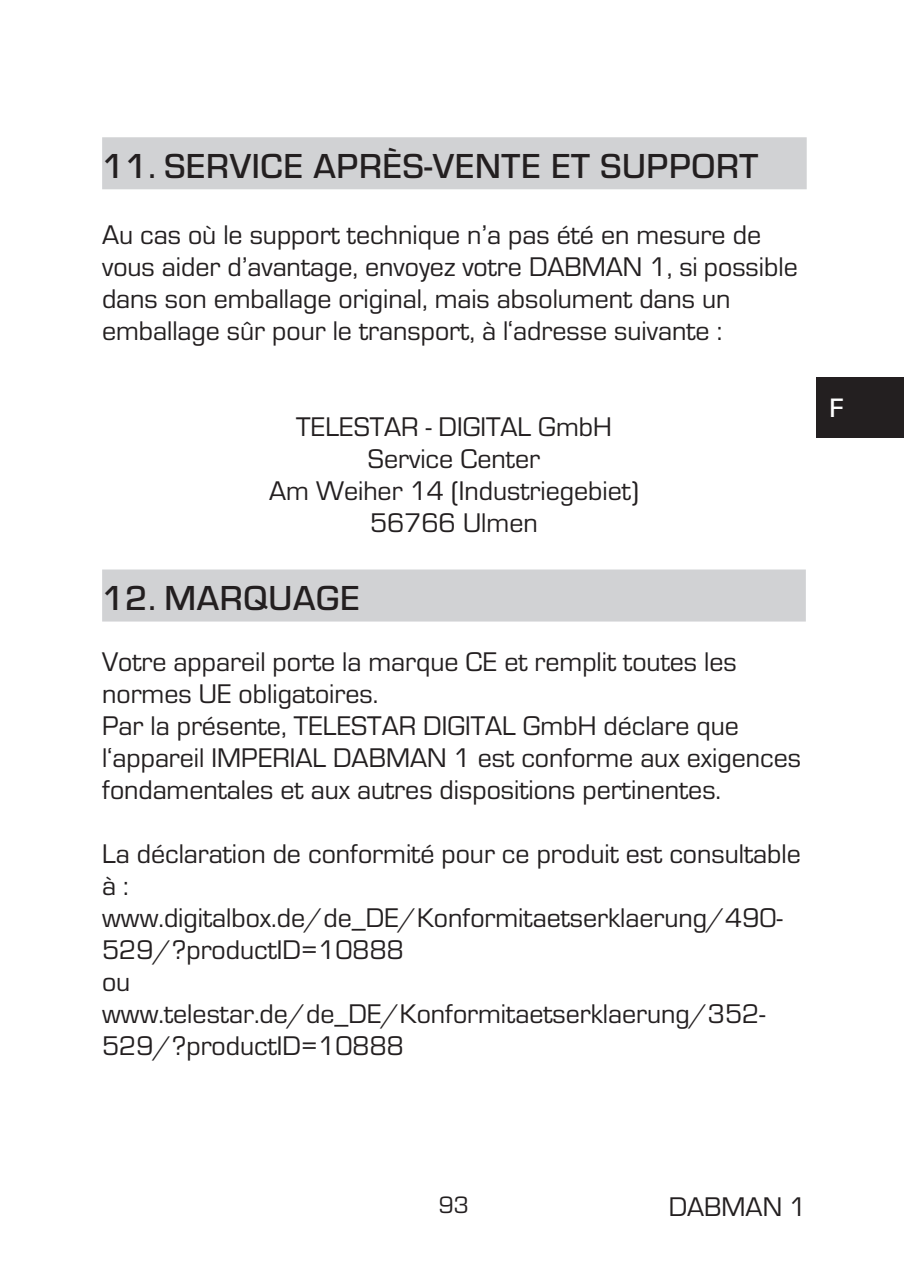
<style>
.page{position:relative;width:908px;height:1282px;background:#fff}
.page>*{position:absolute;margin:0;border:0;box-sizing:border-box;transform-origin:0 0}
.t1{font:500 36px "Eurostile OT";letter-spacing:.02em;color:#231f20}
.t2{font:28px/32px "Eurostile OT";color:#231f20}
.t3{font:500 27.6px "Eurostile OT";color:#fff}
.t4{font:24.4px "Eurostile OT";color:#231f20}
</style>
<div class="page">
<div style="left:816px;top:377px;width:87px;height:61px;background:#231f20"></div>
<div style="left:102px;top:569px;width:703px;height:52px;background:#d1d2d4"></div>
<div style="left:102px;top:137px;width:704px;height:52px;background:#d1d2d4"></div>
<p class="t1" style="left:102px;top:146px;width:657px">11. SERVICE APRÈS-VENTE ET SUPPORT</p>
<p class="t2" style="left:102px;top:219px;width:696px">Au cas où le support technique n’a pas été en mesure de vous aider d’avantage, envoyez votre DABMAN 1, si possible dans son emballage original, mais absolument dans un emballage sûr pour le transport, à l‘adresse suivante :</p>
<p class="t2" style="left:269px;top:411px;width:371px;text-align:center">TELESTAR - DIGITAL GmbH<br>Service Center<br>Am Weiher 14 (Industriegebiet)<br>56766 Ulmen</p>
<p class="t1" style="left:102px;top:578px;width:259px">12. MARQUAGE</p>
<p class="t2" style="left:102px;top:646px;width:700px">Votre appareil porte la marque CE et remplit toutes les normes UE obligatoires.<br>Par la présente, TELESTAR DIGITAL GmbH déclare que l‘appareil IMPERIAL DABMAN 1 est conforme aux exigences fondamentales et aux autres dispositions pertinentes.</p>
<p class="t2" style="left:102px;top:838px;width:700px">La déclaration de conformité pour ce produit est consultable à : www.digitalbox.de/de_DE/Konformitaetserklaerung/490- 529/?productID=10888<br>ou<br>www.telestar.de/de_DE/Konformitaetserklaerung/352- 529/?productID=10888</p>
<p class="t3" style="left:829px;top:393px;width:15px">F</p>
<p class="t4" style="left:438px;top:1191px;width:32px">93</p>
<p class="t2" style="left:668px;top:1190px;width:139px">DABMAN 1</p>
</div>
